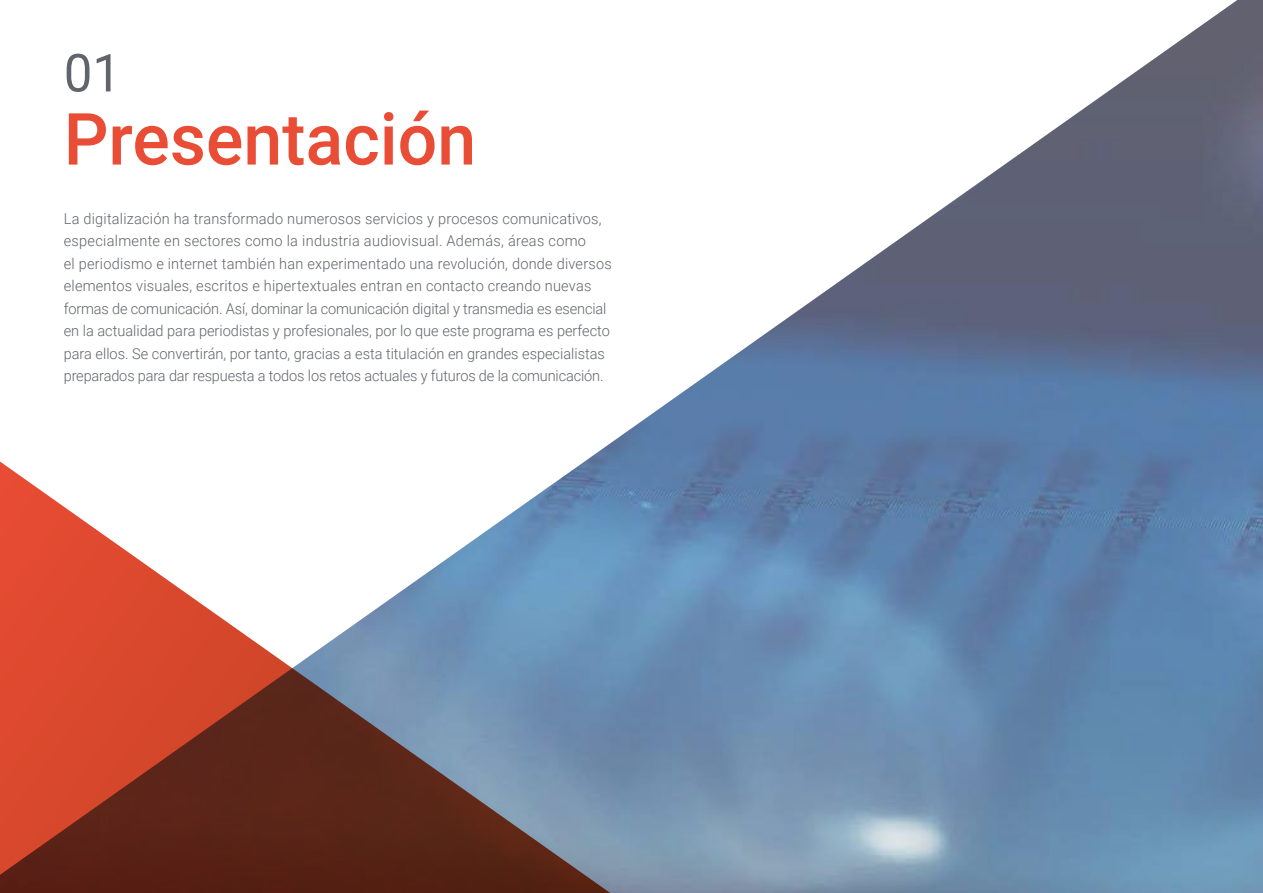
<style>
.page{position:relative;width:1263px;height:893px;background:#fff}
.page>*{position:absolute;margin:0;border:0;box-sizing:border-box;transform-origin:0 0}
.t1{font:500 72px "Roboto";color:#e94d35}
.t2{font:52.5px "Roboto";color:#61646a}
.t3{font:300 15px/22.5px "Roboto";color:#61646a}
</style>
<div class="page">
<img style="left:606px;top:0;width:657px;height:893px">
<svg style="left:0;top:446px;width:640px;height:447px"></svg>
<h2 class="t2" style="left:64px;top:36px;width:59px">01</h2>
<h1 class="t1" style="left:64px;top:89px;width:414px">Presentación</h1>
<p class="t3" style="left:64px;top:207px;width:549px">La digitalización ha transformado numerosos servicios y procesos comunicativos, especialmente en sectores como la industria audiovisual. Además, áreas como<br>el periodismo e internet también han experimentado una revolución, donde diversos elementos visuales, escritos e hipertextuales entran en contacto creando nuevas formas de comunicación. Así, dominar la comunicación digital y transmedia es esencial en la actualidad para periodistas y profesionales, por lo que este programa es perfecto para ellos. Se convertirán, por tanto, gracias a esta titulación en grandes especialistas preparados para dar respuesta a todos los retos actuales y futuros de la comunicación.</p>
</div>
